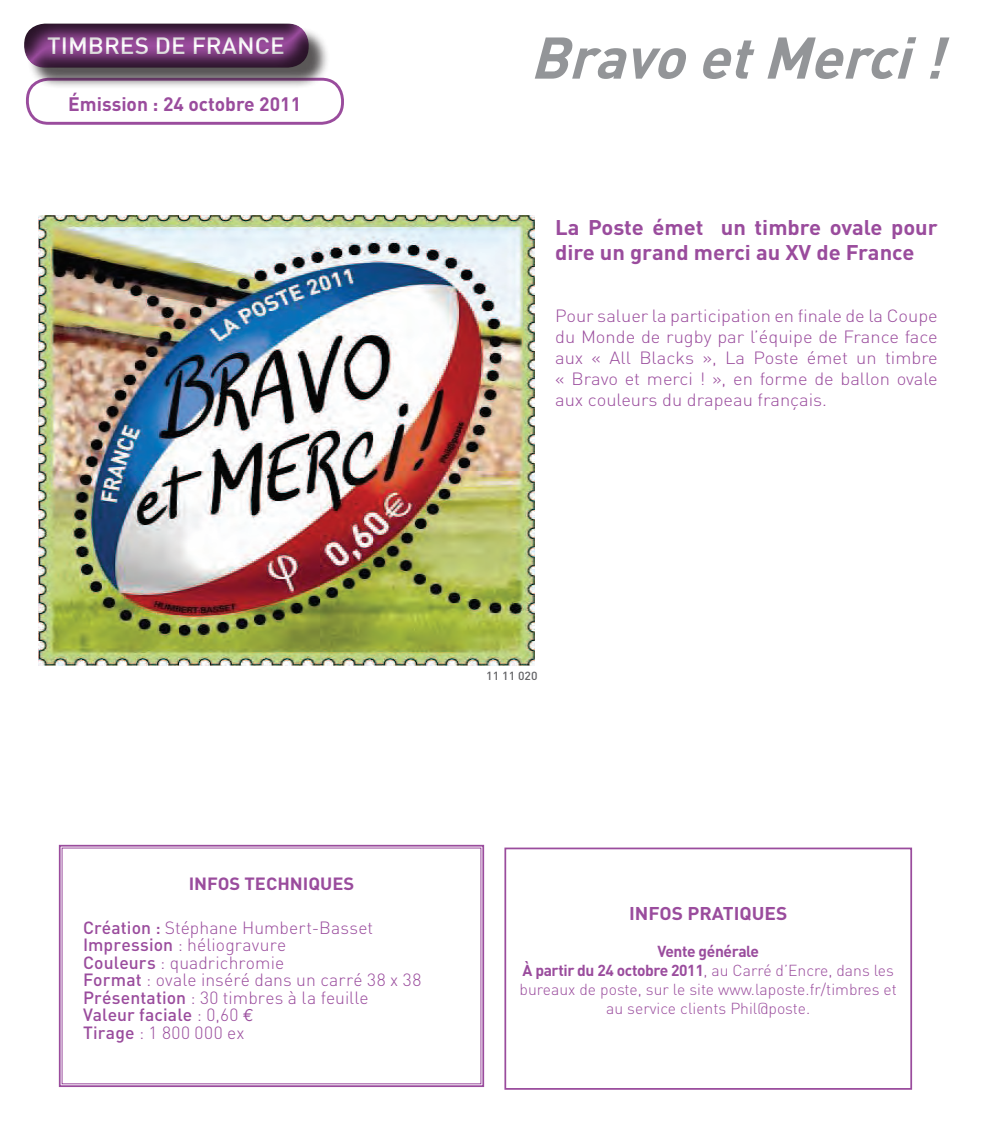
<style>
.page{position:relative;width:986px;height:1133px;background:#fff}
.page>*{position:absolute;margin:0;border:0;box-sizing:border-box;transform-origin:0 0}
.t1{font:italic 700 57.75px "DIN";color:#939598}
.t2{font:500 23.28px "DIN";color:#fff;scale:1.04 1}
.t3{font:700 21px/25.2px "DIN";color:#9a4c9d;scale:1.04 1}
.t4{font:700 19.25px "DIN";color:#9a4c9d}
.t5{font:700 18.2px "DIN";color:#9a4c9d;scale:1.04 1}
.t6{font:300 17.5px/21px "DIN";color:#9a4c9d;text-align:justify;scale:1.04 1}
.t7{font:300 17.5px/17.5px "DIN";color:#9a4c9d}
.t8{font:700 17.5px "DIN";color:#9a4c9d;scale:1.04 1}
.t9{font:300 15.75px/18.9px "DIN";color:#9a4c9d;text-align:center}
.t10{font:500 11.72px "DIN";color:#636366;scale:1.04 1}
.s1{font-weight:500}
.s2{font-family:"Euro Mono";font-weight:400}
.s3{font-weight:700}
</style>
<div class="page">
<div style="left:26px;top:78px;width:318px;height:47px;border:3px solid #9a4c9d;border-radius:21px"></div>
<img style="left:39px;top:216px;width:495px;height:449px">
<svg style="left:58px;top:844px;width:427px;height:243px"></svg>
<div style="left:504px;top:847px;width:407px;height:242px;border:2px solid #9a4c9d"></div>
<div style="left:27px;top:26px;width:303px;height:63px;background:#231f20;opacity:.75"></div>
<div style="left:21px;top:22px;width:292px;height:49px;background:#231f20;opacity:.85"></div>
<h2 class="t2" style="left:47px;top:31px;width:230px">TIMBRES DE FRANCE</h2>
<p class="t4" style="left:68px;top:91px;width:234px">Émission : 24 octobre 2011</p>
<h1 class="t1" style="left:530px;top:20px;width:433px">BravoetMerci!</h1>
<p class="t3" style="left:555px;top:214px;width:369px">La Poste émet un timbre ovale pour dire un grand merci au XV de France</p>
<p class="t6" style="left:555px;top:305px;width:369px">Pour saluer la participation en finale de la Coupe du Monde de rugby par l’équipe de France face aux « All Blacks », La Poste émet un timbre « Bravo et merci ! », en forme de ballon ovale aux couleurs du drapeau français.</p>
<p class="t10" style="left:486px;top:668px;width:51px">11 11 020</p>
<p class="t8" style="left:189px;top:872px;width:161px">INFOS TECHNIQUES</p>
<p class="t7" style="left:83px;top:918px;width:340px"><span class="s1">Création :</span> Stéphane Humbert-Basset<br><span class="s1">Impression</span> : héliogravure<br><span class="s1">Couleurs</span> : quadrichromie<br><span class="s1">Format</span> : ovale inséré dans un carré 38 x 38<br><span class="s1">Présentation</span> : 30 timbres à la feuille<br><span class="s1">Valeur faciale</span> : 0,60 <span class="s2">€<br></span><span class="s1">Tirage</span> : 1 800 000 ex</p>
<p class="t5" style="left:629px;top:900px;width:154px">INFOS PRATIQUES</p>
<p class="t9" style="left:519px;top:941px;width:379px"><span class="s3">Vente générale<br>À partir du 24 octobre 2011</span>, au Carré d’Encre, dans les bureaux de poste, sur le site www.laposte.fr/timbres et au service clients Phil@poste.</p>
</div>
